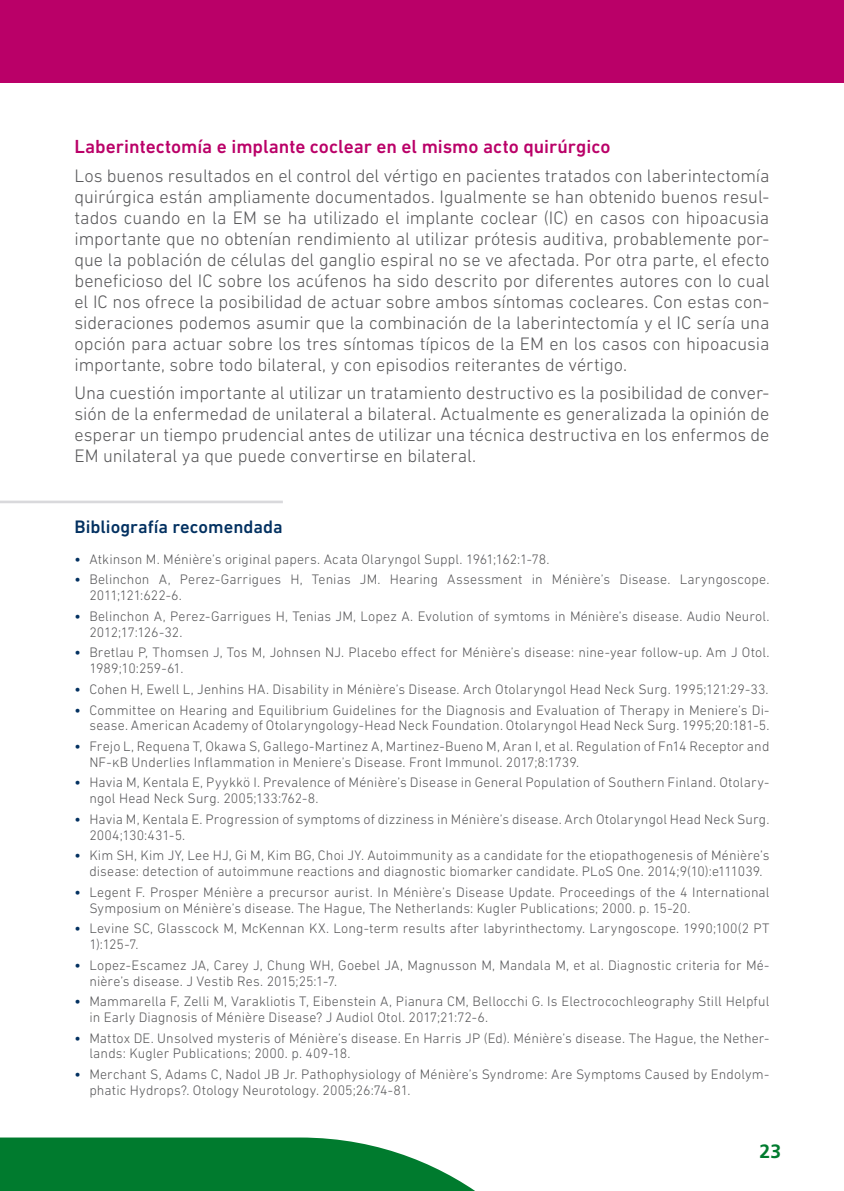
<style>
.page{position:relative;width:844px;height:1191px;background:#fff}
.page>*{position:absolute;margin:0;border:0;box-sizing:border-box;transform-origin:0 0}
.t1{font:500 19.25px "DIN Next LT Pro";color:#ba0068}
.t2{font:700 19.25px "Frutiger LT Std";color:#007b2e}
.t3{font:300 18.38px/21px "DIN Next LT Pro";color:#58585a;text-align:justify}
.t4{font:500 18.38px "DIN Next LT Pro";color:#033161}
.t5{font:300 14px/15.8px "DIN Next LT Pro";letter-spacing:.01em;color:#58585a}
.s1{font-weight:500;color:#033161}
</style>
<div class="page">
<svg style="left:0;top:1137px;width:475px;height:54px;background:#208b48"></svg>
<div style="left:0;top:0;width:843px;height:83px;background:#ba0068"></div>
<hr style="left:0;top:500px;width:283px;height:3px;background:#d9d9dc">
<h1 class="t1" style="left:74px;top:136px;width:537px">Laberintectomía e implante coclear en el mismo acto quirúrgico</h1>
<p class="t3" style="left:74px;top:165px;width:696px">Los buenos resultados en el control del vértigo en pacientes tratados con laberintectomía quirúrgica están ampliamente documentados. Igualmente se han obtenido buenos resul&shy;tados cuando en la EM se ha utilizado el implante coclear (IC) en casos con hipoacusia importante que no obtenían rendimiento al utilizar prótesis auditiva, probablemente por&shy;que la población de células del ganglio espiral no se ve afectada. Por otra parte, el efecto beneficioso del IC sobre los acúfenos ha sido descrito por diferentes autores con lo cual el IC nos ofrece la posibilidad de actuar sobre ambos síntomas cocleares. Con estas con&shy;sideraciones podemos asumir que la combinación de la laberintectomía y el IC sería una opción para actuar sobre los tres síntomas típicos de la EM en los casos con hipoacusia importante, sobre todo bilateral, y con episodios reiterantes de vértigo.</p>
<p class="t3" style="left:74px;top:382px;width:696px">Una cuestión importante al utilizar un tratamiento destructivo es la posibilidad de conver&shy;sión de la enfermedad de unilateral a bilateral. Actualmente es generalizada la opinión de esperar un tiempo prudencial antes de utilizar una técnica destructiva en los enfermos de EM unilateral ya que puede convertirse en bilateral.</p>
<h2 class="t4" style="left:74px;top:516px;width:210px">Bibliografía recomendada</h2>
<p class="t5" style="left:74px;top:551px;width:476px"><span class="s1">•</span> Atkinson M. Ménière’s original papers. Acata Olaryngol Suppl. 1961;162:1-78.</p>
<p class="t5" style="left:89px;top:571px;width:681px;text-indent:-15px"><span class="s1">•</span> Belinchon A, Perez-Garrigues H, Tenias JM. Hearing Assessment in Ménière’s Disease. Laryngoscope.<br>2011;121:622-6.</p>
<p class="t5" style="left:89px;top:608px;width:681px;text-indent:-15px"><span class="s1">•</span> Belinchon A, Perez-Garrigues H, Tenias JM, Lopez A. Evolution of symtoms in Ménière’s disease. Audio Neurol.<br>2012;17:126-32.</p>
<p class="t5" style="left:89px;top:644px;width:681px;text-indent:-15px"><span class="s1">•</span> Bretlau P, Thomsen J, Tos M, Johnsen NJ. Placebo effect for Ménière’s disease: nine-year follow-up. Am J Otol.<br>1989;10:259-61.</p>
<p class="t5" style="left:74px;top:681px;width:695px"><span class="s1">•</span> Cohen H, Ewell L, Jenhins HA. Disability in Ménière’s Disease. Arch Otolaryngol Head Neck Surg. 1995;121:29-33.</p>
<p class="t5" style="left:74px;top:701px;width:696px;text-align:right"><span class="s1">•</span> Committee on Hearing and Equilibrium Guidelines for the Diagnosis and Evaluation of Therapy in Meniere’s Di&shy;sease. American Academy of Otolaryngology-Head Neck Foundation. Otolaryngol Head Neck Surg. 1995;20:181-5.</p>
<p class="t5" style="left:89px;top:738px;width:681px;text-indent:-15px"><span class="s1">•</span> Frejo L, Requena T, Okawa S, Gallego-Martinez A, Martinez-Bueno M, Aran I, et al. Regulation of Fn14 Receptor and<br>NF-kB Underlies Inflammation in Meniere’s Disease. Front Immunol. 2017;8:1739.</p>
<p class="t5" style="left:89px;top:774px;width:681px;text-indent:-15px"><span class="s1">•</span> Havia M, Kentala E, Pyykkö I. Prevalence of Ménière’s Disease in General Population of Southern Finland. Otolary&shy;ngol Head Neck Surg. 2005;133:762-8.</p>
<p class="t5" style="left:89px;top:811px;width:681px;text-indent:-15px"><span class="s1">•</span> Havia M, Kentala E. Progression of symptoms of dizziness in Ménière’s disease. Arch Otolaryngol Head Neck Surg.<br>2004;130:431-5.</p>
<p class="t5" style="left:74px;top:847px;width:696px;text-align:center"><span class="s1">•</span> Kim SH, Kim JY, Lee HJ, Gi M, Kim BG, Choi JY. Autoimmunity as a candidate for the etiopathogenesis of Ménière’s disease: detection of autoimmune reactions and diagnostic biomarker candidate. PLoS One. 2014;9(10):e111039.</p>
<p class="t5" style="left:89px;top:884px;width:681px;text-indent:-15px"><span class="s1">•</span> Legent F. Prosper Ménière a precursor aurist. In Ménière’s Disease Update. Proceedings of the 4 International<br>Symposium on Ménière’s disease. The Hague, The Netherlands: Kugler Publications; 2000. p. 15-20.</p>
<p class="t5" style="left:89px;top:920px;width:681px;text-indent:-15px"><span class="s1">•</span> Levine SC, Glasscock M, McKennan KX. Long-term results after labyrinthectomy. Laryngoscope. 1990;100(2 PT<br>1):125-7.</p>
<p class="t5" style="left:89px;top:957px;width:681px;text-indent:-15px"><span class="s1">•</span> Lopez-Escamez JA, Carey J, Chung WH, Goebel JA, Magnusson M, Mandala M, et al. Diagnostic criteria for Mé&shy;nière’s disease. J Vestib Res. 2015;25:1-7.</p>
<p class="t5" style="left:89px;top:993px;width:681px;text-indent:-15px"><span class="s1">•</span> Mammarella F, Zelli M, Varakliotis T, Eibenstein A, Pianura CM, Bellocchi G. Is Electrocochleography Still Helpful in Early Diagnosis of Ménière Disease? J Audiol Otol. 2017;21:72-6.</p>
<p class="t5" style="left:89px;top:1030px;width:681px;text-indent:-15px"><span class="s1">•</span> Mattox DE. Unsolved mysteris of Ménière’s disease. En Harris JP (Ed). Ménière’s disease. The Hague, the Nether&shy;lands: Kugler Publications; 2000. p. 409-18.</p>
<p class="t5" style="left:89px;top:1066px;width:681px;text-indent:-15px"><span class="s1">•</span> Merchant S, Adams C, Nadol JB Jr. Pathophysiology of Ménière’s Syndrome: Are Symptoms Caused by Endolym&shy;phatic Hydrops?. Otology Neurotology. 2005;26:74-81.</p>
<h1 class="t2" style="left:759px;top:1140px;width:23px">23</h1>
</div>
